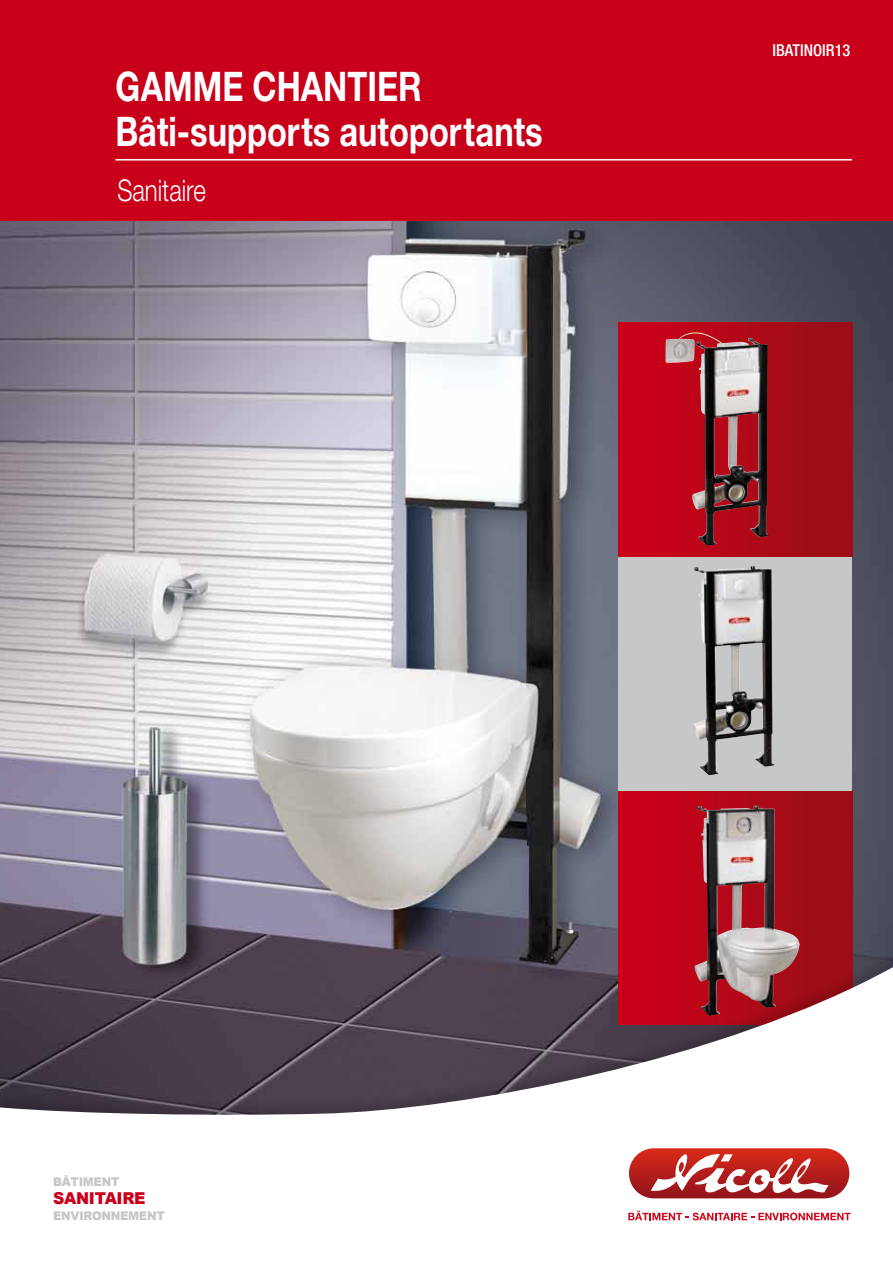
<style>
.page{position:relative;width:893px;height:1263px;background:#fff}
.page>*{position:absolute;margin:0;border:0;box-sizing:border-box;transform-origin:0 0}
.t1{font:700 40.8px/45px "Helvetica Neue CE";color:#fff;scale:.8 1}
.t2{font:300 30px "Helvetica Neue CE";color:#fff;scale:.8 1}
.t3{font:500 condensed 16.35px "Helvetica Neue";color:#fff}
.t4{font:900 16.35px "Arial";letter-spacing:-.02em;color:#c90019;scale:.96 1}
.t5{font:900 12px "Arial";letter-spacing:-.02em;color:#c6c7c8;scale:.96 1}
</style>
<div class="page">
<img style="left:0;top:221px;width:893px;height:719px">
<svg style="left:618px;top:791px;width:234px;height:149px;background:#ad1322"></svg>
<img style="left:697px;top:805px;width:59px;height:77px">
<svg style="left:618px;top:322px;width:234px;height:234px;background:#a91a28"></svg>
<img style="left:679px;top:332px;width:29px;height:6px">
<svg style="left:618px;top:557px;width:234px;height:234px;background:#b4b5b5"></svg>
<img style="left:694px;top:566px;width:58px;height:35px">
<div style="left:0;top:0;width:893px;height:221px;background:#c90019"></div>
<hr style="left:115px;top:159px;width:737px;height:2px;background:#fff">
<div style="left:0;top:940px;width:893px;height:323px;background:#000;opacity:.15"></div>
<svg style="left:0;top:955px;width:893px;height:308px"></svg>
<svg style="left:629px;top:1148px;width:220px;height:51px"></svg>
<svg style="left:628px;top:1210px;width:223px;height:10px"></svg>
<p class="t1" style="left:115px;top:65px;width:536px">GAMME CHANTIER<br>Bâti-supports autoportants</p>
<p class="t2" style="left:117px;top:172px;width:112px">Sanitaire</p>
<p class="t3" style="left:772px;top:40px;width:79px">IBATINOIR13</p>
<p class="t5" style="left:53px;top:1172px;width:70px">BÂTIMENT</p>
<p class="t4" style="left:53px;top:1186px;width:98px">SANITAIRE</p>
<p class="t5" style="left:53px;top:1207px;width:118px">ENVIRONNEMENT</p>
</div>
